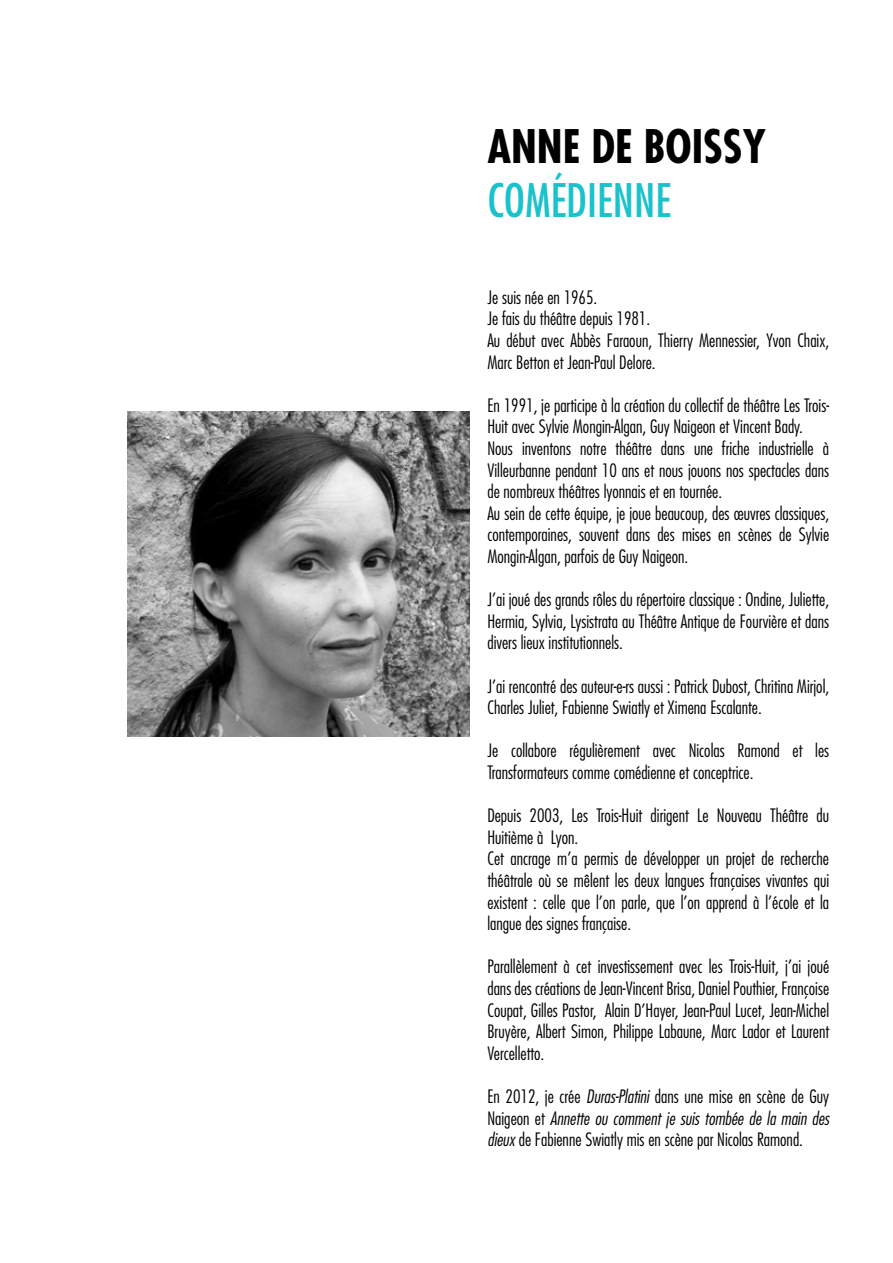
<style>
.page{position:relative;width:893px;height:1263px;background:#fff}
.page>*{position:absolute;margin:0;border:0;box-sizing:border-box;transform-origin:0 0}
.t1{font:700 condensed 45px "Futura";color:#000}
.t2{font:condensed 45px "Futura";color:#1ac2cc}
.t3{font:300 condensed 18px/21.6px "Futura";color:#000}
.s1{font-style:italic}
</style>
<div class="page">
<img style="left:128px;top:411px;width:342px;height:325px">
<h1 class="t1" style="left:487px;top:118px;width:280px">ANNE DE BOISSY</h1>
<h1 class="t2" style="left:487px;top:172px;width:185px">COMÉDIENNE</h1>
<p class="t3" style="left:487px;top:286px;width:343px">Je suis née en 1965.<br>Je fais du théâtre depuis 1981.<br>Au début avec Abbès Faraoun, Thierry Mennessier, Yvon Chaix, Marc Betton et Jean-Paul Delore.</p>
<p class="t3" style="left:487px;top:394px;width:343px">En 1991, je participe à la création du collectif de théâtre Les Trois-Huit avec Sylvie Mongin-Algan, Guy Naigeon et Vincent Bady.<br>Nous inventons notre théâtre dans une friche industrielle à Villeurbanne pendant 10 ans et nous jouons nos spectacles dans de nombreux théâtres lyonnais et en tournée.<br>Au sein de cette équipe, je joue beaucoup, des œuvres classiques, contemporaines, souvent dans des mises en scènes de Sylvie Mongin-Algan, parfois de Guy Naigeon.</p>
<p class="t3" style="left:487px;top:588px;width:343px;text-align:justify">J’ai joué des grands rôles du répertoire classique : Ondine, Juliette, Hermia, Sylvia, Lysistrata au Théâtre Antique de Fourvière et dans divers lieux institutionnels.</p>
<p class="t3" style="left:487px;top:675px;width:343px">J’ai rencontré des auteur-e-rs aussi : Patrick Dubost, Chritina Mirjol,<br>Charles Juliet, Fabienne Swiatly et Ximena Escalante.</p>
<p class="t3" style="left:487px;top:740px;width:343px">Je collabore régulièrement avec Nicolas Ramond et les<br>Transformateurs comme comédienne et conceptrice.</p>
<p class="t3" style="left:487px;top:804px;width:343px">Depuis 2003, Les Trois-Huit dirigent Le Nouveau Théâtre du Huitième à Lyon.<br>Cet ancrage m’a permis de développer un projet de recherche théâtrale où se mêlent les deux langues françaises vivantes qui existent : celle que l’on parle, que l’on apprend à l’école et la langue des signes française.</p>
<p class="t3" style="left:487px;top:956px;width:343px;text-align:justify">Parallèlement à cet investissement avec les Trois-Huit, j’ai joué dans des créations de Jean-Vincent Brisa, Daniel Pouthier, Françoise Coupat, Gilles Pastor, Alain D’Hayer, Jean-Paul Lucet, Jean-Michel Bruyère, Albert Simon, Philippe Labaune, Marc Lador et Laurent Vercelletto.</p>
<p class="t3" style="left:487px;top:1085px;width:343px;text-align:justify">En 2012, je crée <span class="s1">Duras-Platini</span> dans une mise en scène de Guy Naigeon et <span class="s1">Annette ou comment je suis tombée de la main des dieux</span> de Fabienne Swiatly mis en scène par Nicolas Ramond.</p>
</div>
